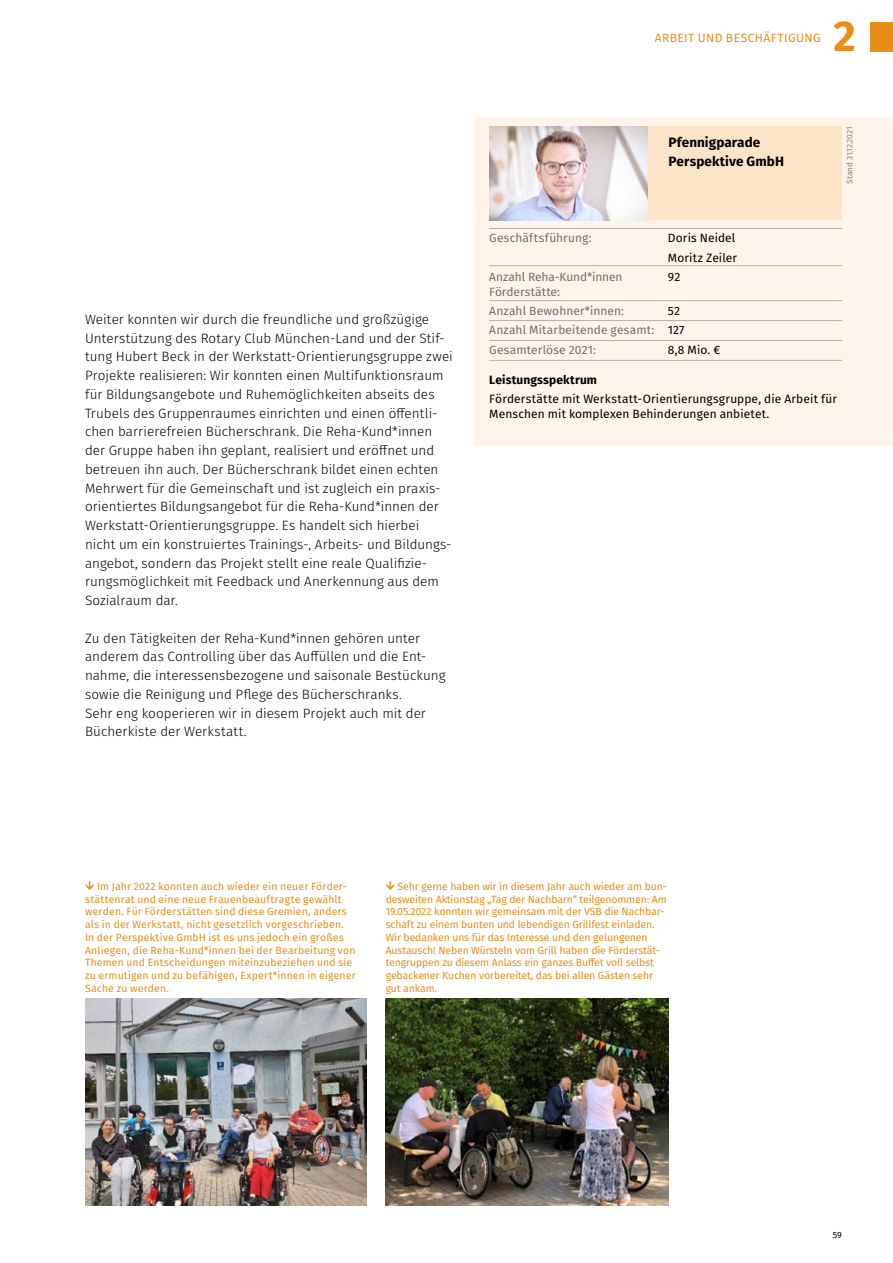
<style>
.page{position:relative;width:893px;height:1263px;background:#fff}
.page>*{position:absolute;margin:0;border:0;box-sizing:border-box;transform-origin:0 0}
.t1{font:700 43.2px "Fira GO";color:#ea8e1a}
.t2{font:300 13.5px/18.8px "Fira GO";color:#000}
.t3{font:700 13.5px/18.8px "Fira GO";letter-spacing:.005em;color:#000}
.t4{font:12px/15px "Fira GO";letter-spacing:.01em;color:#000}
.t5{font:12px "Fira GO";letter-spacing:.01em;color:#706f6f}
.t6{font:12px "Fira GO";letter-spacing:.035em;color:#ea8e1a}
.t7{font:700 12px "Fira GO";letter-spacing:.01em;color:#000}
.t8{font:10.5px/12.8px "Fira GO";letter-spacing:-.01em;color:#ea8e1a}
.t9{font:10.5px/12.8px "Fira GO";letter-spacing:.015em;color:#ea8e1a}
.t10{font:9px "Fira GO";color:#000}
.t11{font:8.25px "Fira GO";letter-spacing:-.01em;color:#878787}
.s1{color:#000}
</style>
<div class="page">
<div style="left:474px;top:118px;width:419px;height:328px;background:#fef4ea"></div>
<img style="left:385px;top:999px;width:284px;height:206px">
<img style="left:85px;top:999px;width:281px;height:206px">
<div style="left:489px;top:126px;width:353px;height:94px;background:#fce4c9"></div>
<img style="left:489px;top:126px;width:158px;height:94px">
<hr style="left:489px;top:320px;width:353px;height:1px;background:#b3b2b2">
<hr style="left:489px;top:340px;width:353px;height:1px;background:#b3b2b2">
<hr style="left:489px;top:360px;width:353px;height:1px;background:#b3b2b2">
<hr style="left:489px;top:300px;width:353px;height:1px;background:#b3b2b2">
<hr style="left:489px;top:265px;width:353px;height:1px;background:#b3b2b2">
<hr style="left:489px;top:228px;width:353px;height:1px;background:#b3b2b2">
<div style="left:870px;top:22px;width:23px;height:29px;background:#ea8e1a"></div>
<p class="t6" style="left:655px;top:31px;width:167px">ARBEIT UND BESCHÄFTIGUNG</p>
<h1 class="t1" style="left:834px;top:11px;width:24px">2</h1>
<p class="t2" style="left:85px;top:310px;width:369px">Weiter konnten wir durch die freundliche und großzügige Unterstützung des Rotary Club München-Land und der Stif&shy;tung Hubert Beck in der Werkstatt-Orientierungsgruppe zwei Projekte realisieren: Wir konnten einen Multifunktionsraum für Bildungsangebote und Ruhemöglichkeiten abseits des Trubels des Gruppenraumes einrichten und einen öffentli&shy;chen barrierefreien Bücherschrank. Die Reha-Kund*innen der Gruppe haben ihn geplant, realisiert und eröffnet und betreuen ihn auch. Der Bücherschrank bildet einen echten Mehrwert für die Gemeinschaft und ist zugleich ein praxis&shy;orientiertes Bildungsangebot für die Reha-Kund*innen der Werkstatt-Orientierungsgruppe. Es handelt sich hierbei nicht um ein konstruiertes Trainings-, Arbeits- und Bildungs&shy;angebot, sondern das Projekt stellt eine reale Qualifizie&shy;rungsmöglichkeit mit Feedback und Anerkennung aus dem Sozialraum dar.</p>
<p class="t2" style="left:85px;top:629px;width:362px">Zu den Tätigkeiten der Reha-Kund*innen gehören unter anderem das Controlling über das Auffüllen und die Ent&shy;nahme, die interessensbezogene und saisonale Bestückung sowie die Reinigung und Pflege des Bücherschranks.<br>Sehr eng kooperieren wir in diesem Projekt auch mit der Bücherkiste der Werkstatt.</p>
<p class="t3" style="left:668px;top:133px;width:117px">Pfennigparade<br>Perspektive GmbH</p>
<p class="t11" style="left:845px;top:184px;width:58px;rotate:-90deg">Stand 31.12.2021</p>
<p class="t5" style="left:489px;top:231px;width:104px">Geschäftsführung:</p>
<p class="t4" style="left:668px;top:231px;width:69px">Doris Neidel</p>
<p class="t4" style="left:668px;top:250px;width:71px">Moritz Zeiler</p>
<p class="t5" style="left:489px;top:270px;width:135px">Anzahl Reha-Kund*innen</p>
<p class="t4" style="left:668px;top:269px;width:14px">92</p>
<p class="t5" style="left:489px;top:285px;width:72px">Förderstätte:</p>
<p class="t5" style="left:489px;top:304px;width:136px">Anzahl Bewohner*innen:</p>
<p class="t4" style="left:668px;top:303px;width:14px">52</p>
<p class="t5" style="left:489px;top:323px;width:197px">Anzahl Mitarbeitende gesamt: <span class="s1">127</span></p>
<p class="t5" style="left:489px;top:342px;width:108px">Gesamterlöse 2021:</p>
<p class="t4" style="left:668px;top:342px;width:54px">8,8 Mio. €</p>
<p class="t7" style="left:489px;top:372px;width:109px">Leistungsspektrum</p>
<p class="t4" style="left:489px;top:391px;width:349px">Förderstätte mit Werkstatt-Orientierungsgruppe, die Arbeit für<br>Menschen mit komplexen Behinderungen anbietet.</p>
<p class="t9" style="left:85px;top:880px;width:272px;text-indent:12px">Im Jahr 2022 konnten auch wieder ein neuer Förder&shy;stättenrat und eine neue Frauenbeauftragte gewählt werden. Für Förderstätten sind diese Gremien, anders als in der Werkstatt, nicht gesetzlich vorgeschrieben.<br>In der Perspektive GmbH ist es uns jedoch ein großes Anliegen, die Reha-Kund*innen bei der Bearbeitung von Themen und Entscheidungen miteinzubeziehen und sie zu ermutigen und zu befähigen, Expert*innen in eigener Sache zu werden.</p>
<p class="t8" style="left:386px;top:880px;width:283px;text-indent:12px">Sehr gerne haben wir in diesem Jahr auch wieder am bun&shy;desweiten Aktionstag „Tag der Nachbarn“ teilgenommen: Am 19.05.2022 konnten wir gemeinsam mit der VSB die Nachbar&shy;schaft zu einem bunten und lebendigen Grillfest einladen.<br>Wir bedanken uns für das Interesse und den gelungenen Austausch! Neben Würsteln vom Grill haben die Förderstät&shy;tengruppen zu diesem Anlass ein ganzes Buffet voll selbst gebackener Kuchen vorbereitet, das bei allen Gästen sehr gut ankam.</p>
<p class="t10" style="left:833px;top:1230px;width:11px">59</p>
</div>
